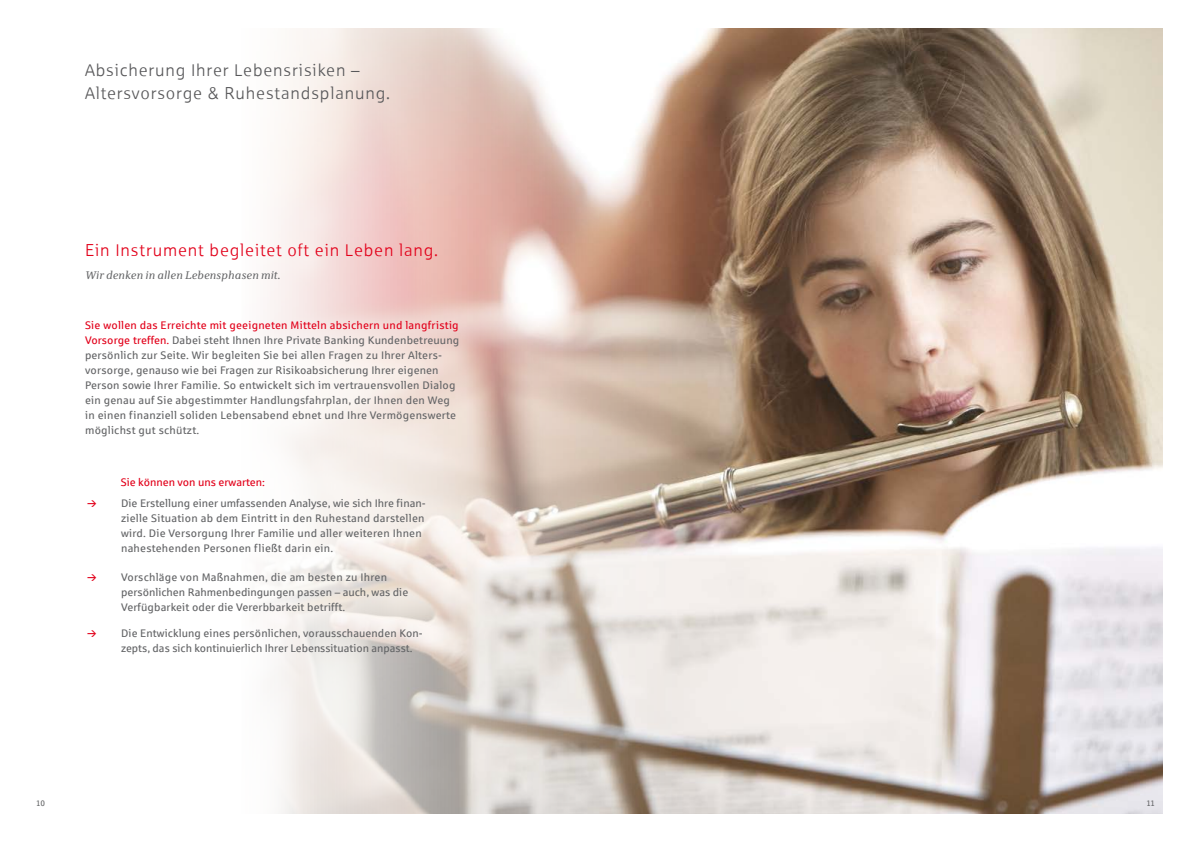
<style>
.page{position:relative;width:1191px;height:842px;background:#fff}
.page>*{position:absolute;margin:0;border:0;box-sizing:border-box;transform-origin:0 0}
.t1{font:17px/23px "Sparkasse Lt";letter-spacing:.05em;color:#58585a}
.t2{font:17px "Sparkasse Lt";letter-spacing:.05em;color:#e2001a}
.t3{font:11px/15px "Sparkasse Rg";letter-spacing:.015em;color:#646567}
.t4{font:italic 11px "Sparkasse Serif";letter-spacing:.02em;color:#646567}
.t5{font:11px "Sparkasse Rg";color:#e2001a}
.t6{font:8px "Sparkasse Rg";color:#646567}
.s1{color:#e2001a}
</style>
<div class="page">
<img style="left:267px;top:28px;width:895px;height:786px">
<h1 class="t1" style="left:85px;top:59px;width:307px">Absicherung Ihrer Lebensrisiken –<br>Altersvorsorge &amp; Ruhestandsplanung.</h1>
<h1 class="t2" style="left:85px;top:240px;width:355px">Ein Instrument begleitet oft ein Leben lang.</h1>
<p class="t4" style="left:85px;top:269px;width:197px">Wir denken in allen Lebensphasen mit.</p>
<p class="t3" style="left:85px;top:318px;width:376px"><span class="s1">Sie wollen das Erreichte mit geeigneten Mitteln absichern und langfristig Vorsorge treffen.</span> Dabei steht Ihnen Ihre Private Banking Kundenbetreuung persönlich zur Seite. Wir begleiten Sie bei allen Fragen zu Ihrer Alters&shy;vorsorge, genauso wie bei Fragen zur Risikoabsicherung Ihrer eigenen Person sowie Ihrer Familie. So entwickelt sich im vertrauensvollen Dialog ein genau auf Sie abgestimmter Handlungsfahrplan, der Ihnen den Weg in einen finanziell soliden Lebensabend ebnet und Ihre Vermögenswerte möglichst gut schützt.</p>
<p class="t5" style="left:121px;top:475px;width:146px">Sie können von uns erwarten:</p>
<p class="t3" style="left:121px;top:495px;width:306px">Die Erstellung einer umfassenden Analyse, wie sich Ihre finan&shy;zielle Situation ab dem Eintritt in den Ruhestand darstellen wird. Die Versorgung Ihrer Familie und aller weiteren Ihnen nahestehenden Personen fließt darin ein.</p>
<p class="t3" style="left:121px;top:569px;width:289px">Vorschläge von Maßnahmen, die am besten zu Ihren persönlichen Rahmenbedingungen passen – auch, was die<br>Verfügbarkeit oder die Vererbbarkeit betrifft.</p>
<p class="t3" style="left:121px;top:625px;width:303px">Die Entwicklung eines persönlichen, vorausschauenden Kon&shy;zepts, das sich kontinuierlich Ihrer Lebenssituation anpasst.</p>
<p class="t6" style="left:36px;top:798px;width:11px">10</p>
<p class="t6" style="left:1146px;top:798px;width:10px">11</p>
</div>
